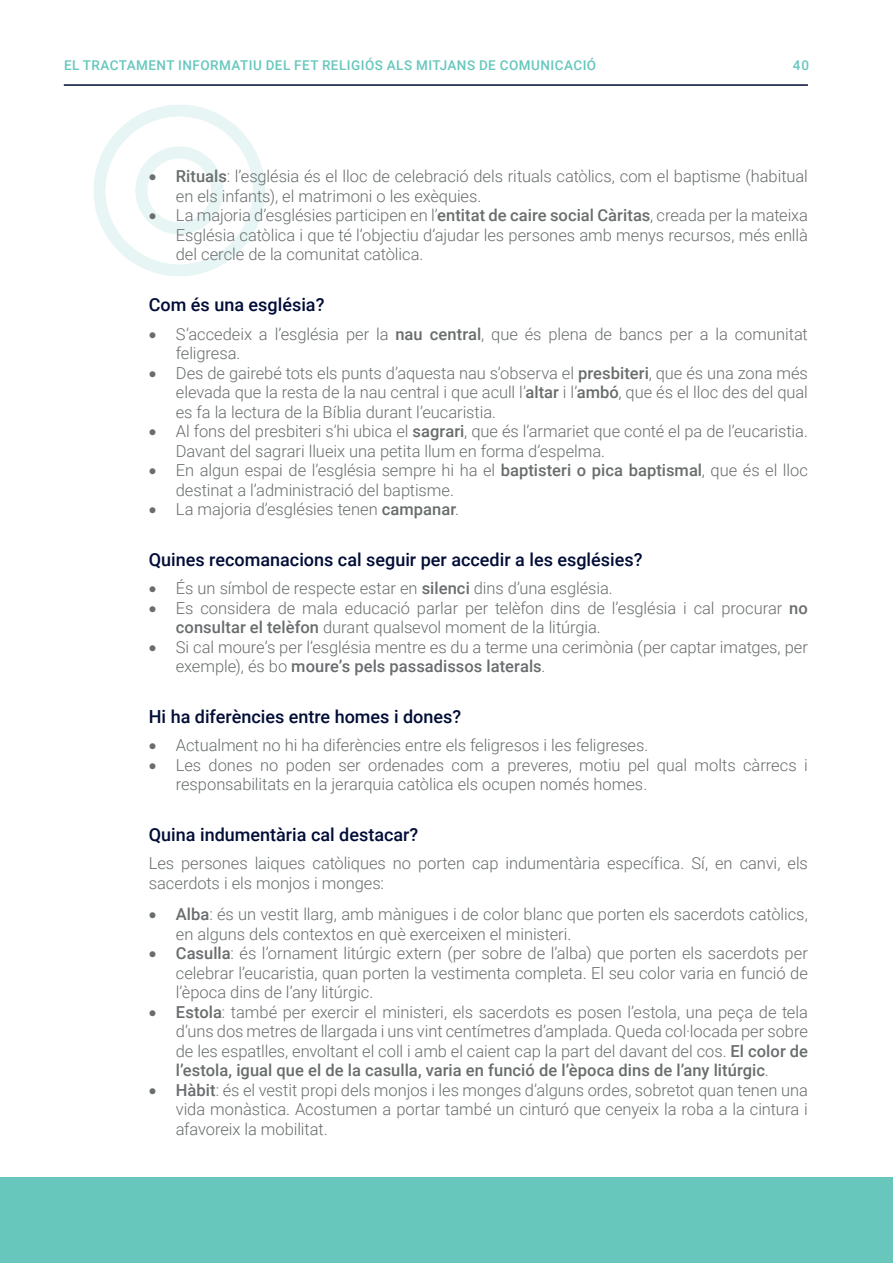
<style>
.page{position:relative;width:893px;height:1263px;background:#fff}
.page>*{position:absolute;margin:0;border:0;box-sizing:border-box;transform-origin:0 0}
.Normal_-_amb_separació{font:500 18px "Roboto";color:#000c37}
.t1{font:300 16.5px/19.5px "Roboto";letter-spacing:-.005em;color:#696d6e}
.t2{font:500 13.5px "Roboto";letter-spacing:.035em;color:#67c7bd}
.s1{font-weight:500}
</style>
<div class="page">
<div style="left:0;top:1178px;width:893px;height:85px;background:#67c7bd"></div>
<hr style="left:64px;top:84px;width:744px;height:2px;background:#000c37">
<img style="left:63px;top:84px;width:262px;height:192px">
<p class="t2" style="left:64px;top:55px;width:534px">EL TRACTAMENT INFORMATIU DEL FET RELIGIÓS ALS MITJANS DE COMUNICACIÓ</p>
<p class="t2" style="left:793px;top:55px;width:18px">40</p>
<p class="t1" style="left:176px;top:166px;width:634px;text-indent:-27px">• <span class="s1">Rituals</span>: l’església és el lloc de celebració dels rituals catòlics, com el baptisme (habitual en els infants), el matrimoni o les exèquies.</p>
<p class="t1" style="left:176px;top:205px;width:634px;text-align:justify;text-indent:-27px">• La majoria d’esglésies participen en l’<span class="s1">entitat de caire social Càritas</span>, creada per la mateixa Església catòlica i que té l’objectiu d’ajudar les persones amb menys recursos, més enllà del cercle de la comunitat catòlica.</p>
<p class="Normal_-_amb_separació" style="left:149px;top:292px;width:177px">Com és una església?</p>
<p class="t1" style="left:176px;top:323px;width:634px;text-indent:-27px">• S’accedeix a l’església per la <span class="s1">nau central</span>, que és plena de bancs per a la comunitat feligresa.</p>
<p class="t1" style="left:176px;top:362px;width:634px;text-align:justify;text-indent:-27px">• Des de gairebé tots els punts d’aquesta nau s’observa el <span class="s1">presbiteri</span>, que és una zona més elevada que la resta de la nau central i que acull l’<span class="s1">altar</span> i l’<span class="s1">ambó</span>, que és el lloc des del qual es fa la lectura de la Bíblia durant l’eucaristia.</p>
<p class="t1" style="left:176px;top:421px;width:634px;text-indent:-27px">• Al fons del presbiteri s’hi ubica el <span class="s1">sagrari</span>, que és l’armariet que conté el pa de l’eucaristia.<br>Davant del sagrari llueix una petita llum en forma d’espelma.</p>
<p class="t1" style="left:176px;top:460px;width:634px;text-indent:-27px">• En algun espai de l’església sempre hi ha el <span class="s1">baptisteri o pica baptismal</span>, que és el lloc destinat a l’administració del baptisme.</p>
<p class="t1" style="left:149px;top:499px;width:312px">• La majoria d’esglésies tenen <span class="s1">campanar</span>.</p>
<p class="Normal_-_amb_separació" style="left:149px;top:547px;width:495px">Quines recomanacions cal seguir per accedir a les esglésies?</p>
<p class="t1" style="left:149px;top:578px;width:465px">• És un símbol de respecte estar en <span class="s1">silenci</span> dins d’una església.</p>
<p class="t1" style="left:176px;top:597px;width:634px;text-indent:-27px">• Es considera de mala educació parlar per telèfon dins de l’església i cal procurar <span class="s1">no consultar el telèfon</span> durant qualsevol moment de la litúrgia.</p>
<p class="t1" style="left:176px;top:636px;width:634px;text-indent:-27px">• Si cal moure’s per l’església mentre es du a terme una cerimònia (per captar imatges, per exemple), és bo <span class="s1">moure’s pels passadissos laterals</span>.</p>
<p class="Normal_-_amb_separació" style="left:149px;top:704px;width:314px">Hi ha diferències entre homes i dones?</p>
<p class="t1" style="left:149px;top:735px;width:501px">• Actualment no hi ha diferències entre els feligresos i les feligreses.</p>
<p class="t1" style="left:176px;top:754px;width:634px;text-indent:-27px">• Les dones no poden ser ordenades com a preveres, motiu pel qual molts càrrecs i responsabilitats en la jerarquia catòlica els ocupen només homes.</p>
<p class="Normal_-_amb_separació" style="left:149px;top:822px;width:271px">Quina indumentària cal destacar?</p>
<p class="t1" style="left:149px;top:853px;width:661px">Les persones laiques catòliques no porten cap indumentària específica. Sí, en canvi, els sacerdots i els monjos i monges:</p>
<p class="t1" style="left:176px;top:904px;width:633px;text-indent:-27px">• <span class="s1">Alba</span>: és un vestit llarg, amb mànigues i de color blanc que porten els sacerdots catòlics, en alguns dels contextos en què exerceixen el ministeri.</p>
<p class="t1" style="left:176px;top:943px;width:634px;text-align:justify;text-indent:-27px">• <span class="s1">Casulla</span>: és l’ornament litúrgic extern (per sobre de l’alba) que porten els sacerdots per celebrar l’eucaristia, quan porten la vestimenta completa. El seu color varia en funció de l’època dins de l’any litúrgic.</p>
<p class="t1" style="left:176px;top:1001px;width:634px;text-align:justify;text-indent:-27px">• <span class="s1">Estola</span>: també per exercir el ministeri, els sacerdots es posen l’estola, una peça de tela d’uns dos metres de llargada i uns vint centímetres d’amplada. Queda col·locada per sobre de les espatlles, envoltant el coll i amb el caient cap la part del davant del cos. <span class="s1">El color de l’estola, igual que el de la casulla, varia en funció de l’època dins de l’any litúrgic</span>.</p>
<p class="t1" style="left:176px;top:1079px;width:634px;text-align:justify;text-indent:-27px">• <span class="s1">Hàbit</span>: és el vestit propi dels monjos i les monges d’alguns ordes, sobretot quan tenen una vida monàstica. Acostumen a portar també un cinturó que cenyeix la roba a la cintura i afavoreix la mobilitat.</p>
</div>
